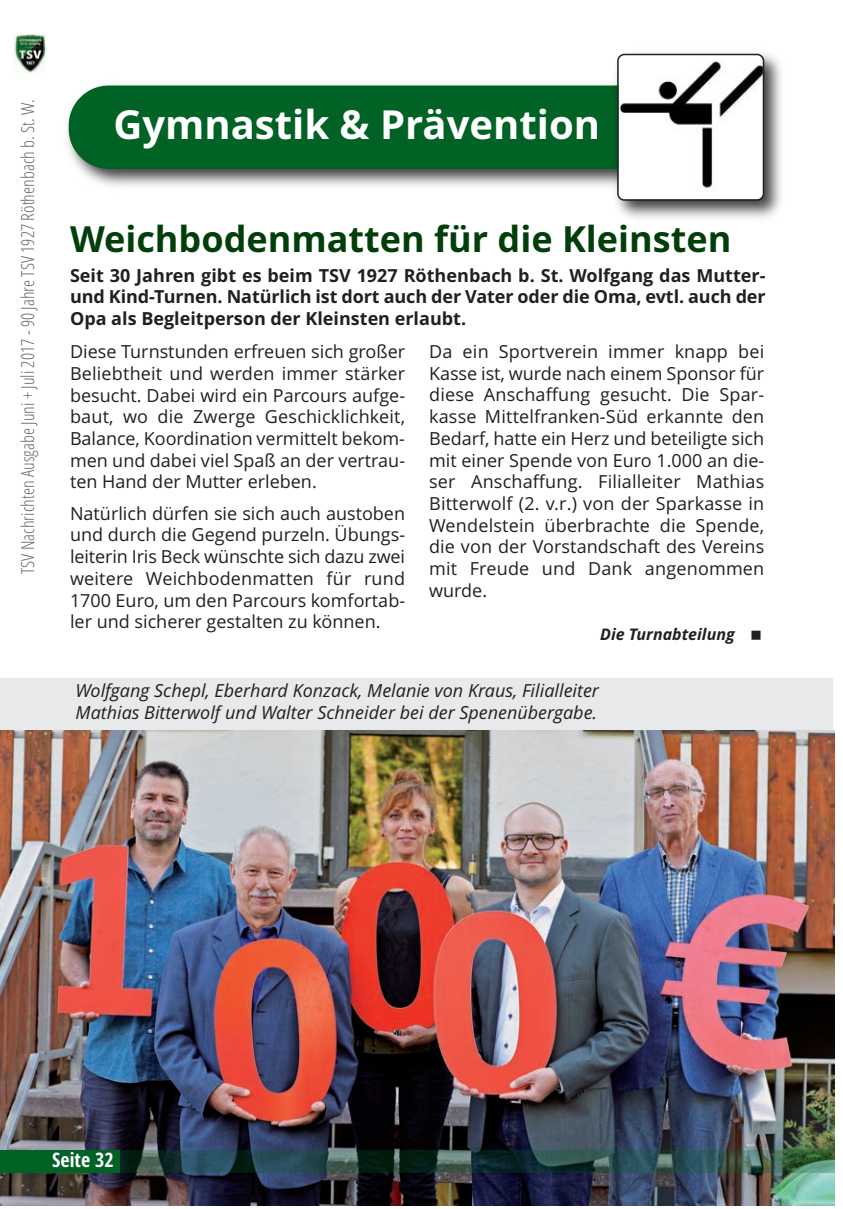
<style>
.page{position:relative;width:843px;height:1209px;background:#fff}
.page>*{position:absolute;margin:0;border:0;box-sizing:border-box;transform-origin:0 0}
.t1{font:700 40px "Open Sans";color:#fff}
.t2{font:700 36px "Open Sans";color:#003e0a}
.t3{font:700 condensed 20px "Open Sans";color:#fff}
.t4{font:18px/21.8px "Open Sans";color:#231f20;text-align:justify}
.t5{font:700 18px/21.8px "Open Sans";color:#231f20;text-align:justify}
.t6{font:italic 18px/21.8px "Open Sans";color:#231f20}
.t7{font:300 condensed 18px "Open Sans";color:rgb(35 31 32/.69)}
.t8{font:italic 700 16px "Open Sans";color:#231f20}
</style>
<div class="page">
<div style="left:0;top:678px;width:832px;height:54px;background:#e8e9ea"></div>
<img style="left:0;top:730px;width:834px;height:475px">
<div style="left:0;top:1150px;width:120px;height:22px;background:#006224"></div>
<div style="left:120px;top:1150px;width:714px;height:22px;background:#006224;opacity:.27"></div>
<img style="left:14px;top:35px;width:32px;height:37px">
<img style="left:67px;top:84px;width:541px;height:102px">
<div style="left:69px;top:86px;width:668px;height:83px;background:#006224;border-radius:40px"></div>
<img style="left:608px;top:53px;width:173px;height:166px">
<svg style="left:617px;top:54px;width:147px;height:147px"></svg>
<p class="t7" style="left:17px;top:574px;width:476px;rotate:-90deg">TSV Nachrichten Ausgabe Juni + Juli 2017 - 90 Jahre TSV 1927 Röthenbach b. St. W.</p>
<h1 class="t1" style="left:113px;top:102px;width:488px">Gymnastik &amp; Prävention</h1>
<h2 class="t2" style="left:70px;top:219px;width:662px">Weichbodenmatten für die Kleinsten</h2>
<p class="t5" style="left:70px;top:265px;width:697px">Seit 30 Jahren gibt es beim TSV 1927 Röthenbach b. St. Wolfgang das Mutter&shy;und Kind-Turnen. Natürlich ist dort auch der Vater oder die Oma, evtl. auch der Opa als Begleitperson der Kleinsten erlaubt.</p>
<p class="t4" style="left:70px;top:341px;width:336px">Diese Turnstunden erfreuen sich großer Beliebtheit und werden immer stärker besucht. Dabei wird ein Parcours aufge&shy;baut, wo die Zwerge Geschicklichkeit, Balance, Koordination vermittelt bekom&shy;men und dabei viel Spaß an der vertrau&shy;ten Hand der Mutter erleben.</p>
<p class="t4" style="left:70px;top:503px;width:336px">Natürlich dürfen sie sich auch austoben und durch die Gegend purzeln. Übungs&shy;leiterin Iris Beck wünschte sich dazu zwei weitere Weichbodenmatten für rund 1700 Euro, um den Parcours komfortab&shy;ler und sicherer gestalten zu können.</p>
<p class="t4" style="left:429px;top:341px;width:336px">Da ein Sportverein immer knapp bei Kasse ist, wurde nach einem Sponsor für diese Anschaffung gesucht. Die Spar&shy;kasse Mittelfranken-Süd erkannte den Bedarf, hatte ein Herz und beteiligte sich mit einer Spende von Euro 1.000 an die&shy;ser Anschaffung. Filialleiter Mathias Bitterwolf (2. v.r.) von der Sparkasse in Wendelstein überbrachte die Spende, die von der Vorstandschaft des Vereins mit Freude und Dank angenommen wurde.</p>
<p class="t8" style="left:600px;top:625px;width:136px">Die Turnabteilung</p>
<p class="t6" style="left:76px;top:680px;width:524px">Wolfgang Schepl, Eberhard Konzack, Melanie von Kraus, Filialleiter<br>Mathias Bitterwolf und Walter Schneider bei der Spenenübergabe.</p>
<p class="t3" style="left:52px;top:1149px;width:63px">Seite 32</p>
</div>
